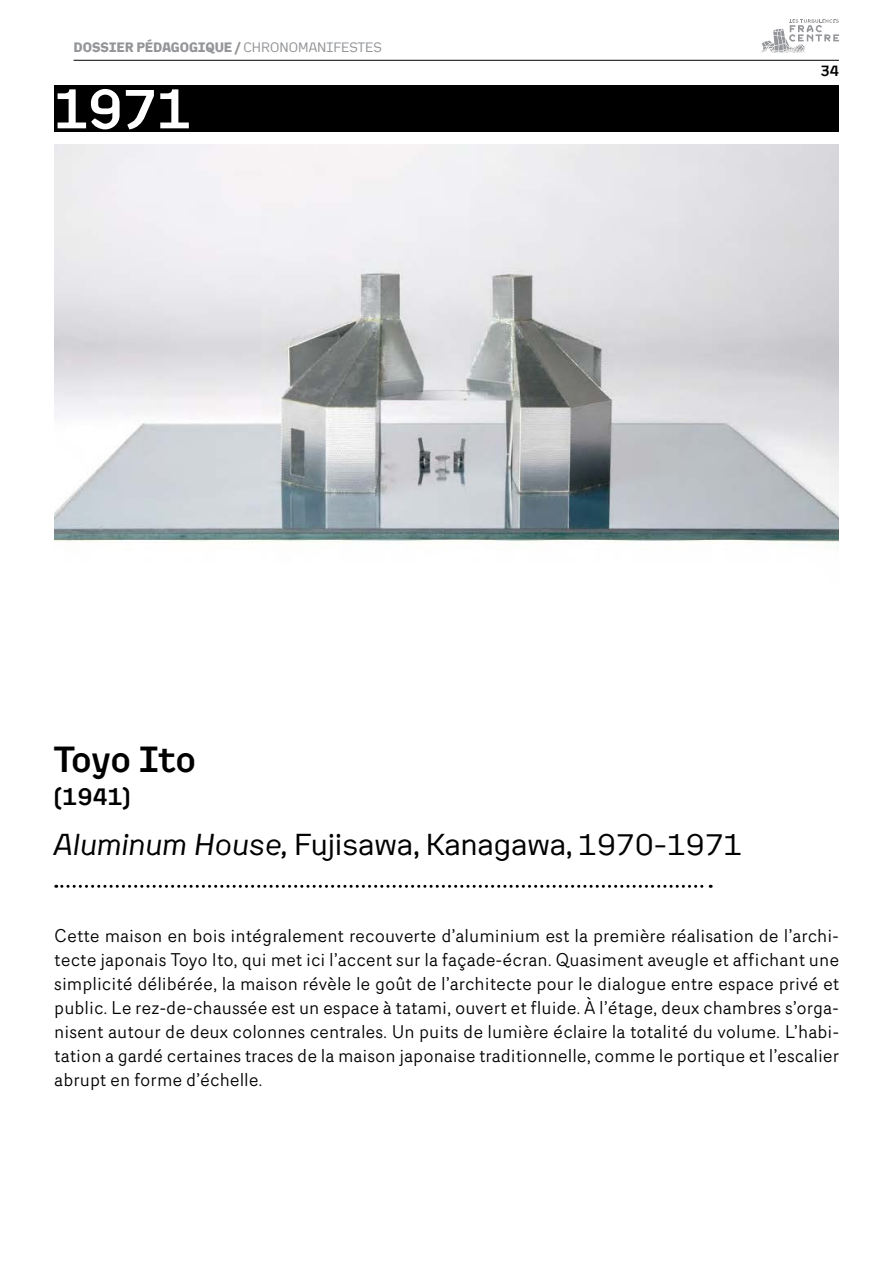
<style>
.page{position:relative;width:893px;height:1263px;background:#fff}
.page>*{position:absolute;margin:0;border:0;box-sizing:border-box;transform-origin:0 0}
.t1{font:500 55.5px "Kade";color:#fff}
.t2{font:500 36px "Kade";letter-spacing:.01em;color:#000}
.t3{font:30px "Kade";letter-spacing:.01em;color:#000}
.t4{font:500 24px "Kade";color:#000}
.t5{font:18px/24px "Router";color:#000;text-align:justify}
.t6{font:500 15px "Kade";color:#000}
.t7{font:700 13.5px "Kade";color:#939598}
.s1{font-weight:400}
.s2{font-style:italic}
</style>
<div class="page">
<hr style="left:74px;top:60px;width:765px;height:1px;background:#000">
<svg style="left:761px;top:19px;width:78px;height:34px"></svg>
<svg style="left:56px;top:885px;width:655px;height:3px"></svg>
<div style="left:54px;top:85px;width:785px;height:47px;background:#000"></div>
<img style="left:54px;top:145px;width:785px;height:401px">
<p class="t7" style="left:74px;top:38px;width:310px">DOSSIER PÉDAGOGIQUE / <span class="s1">Chronomanifestes</span></p>
<h1 class="t1" style="left:54px;top:74px;width:138px">1971</h1>
<p class="t6" style="left:820px;top:61px;width:20px">34</p>
<h2 class="t2" style="left:54px;top:737px;width:143px">Toyo Ito</h2>
<h3 class="t4" style="left:54px;top:781px;width:77px">(1941)</h3>
<h3 class="t3" style="left:54px;top:825px;width:690px"><span class="s2">Aluminum House,</span> Fujisawa, Kanagawa, 1970-1971</h3>
<p class="t5" style="left:54px;top:923px;width:786px">Cette maison en bois intégralement recouverte d’aluminium est la première réalisation de l’archi&shy;tecte japonais Toyo Ito, qui met ici l’accent sur la façade-écran. Quasiment aveugle et affichant une simplicité délibérée, la maison révèle le goût de l’architecte pour le dialogue entre espace privé et public. Le rez-de-chaussée est un espace à tatami, ouvert et fluide. À l’étage, deux chambres s’orga&shy;nisent autour de deux colonnes centrales. Un puits de lumière éclaire la totalité du volume. L’habi&shy;tation a gardé certaines traces de la maison japonaise traditionnelle, comme le portique et l’escalier abrupt en forme d’échelle.</p>
</div>
